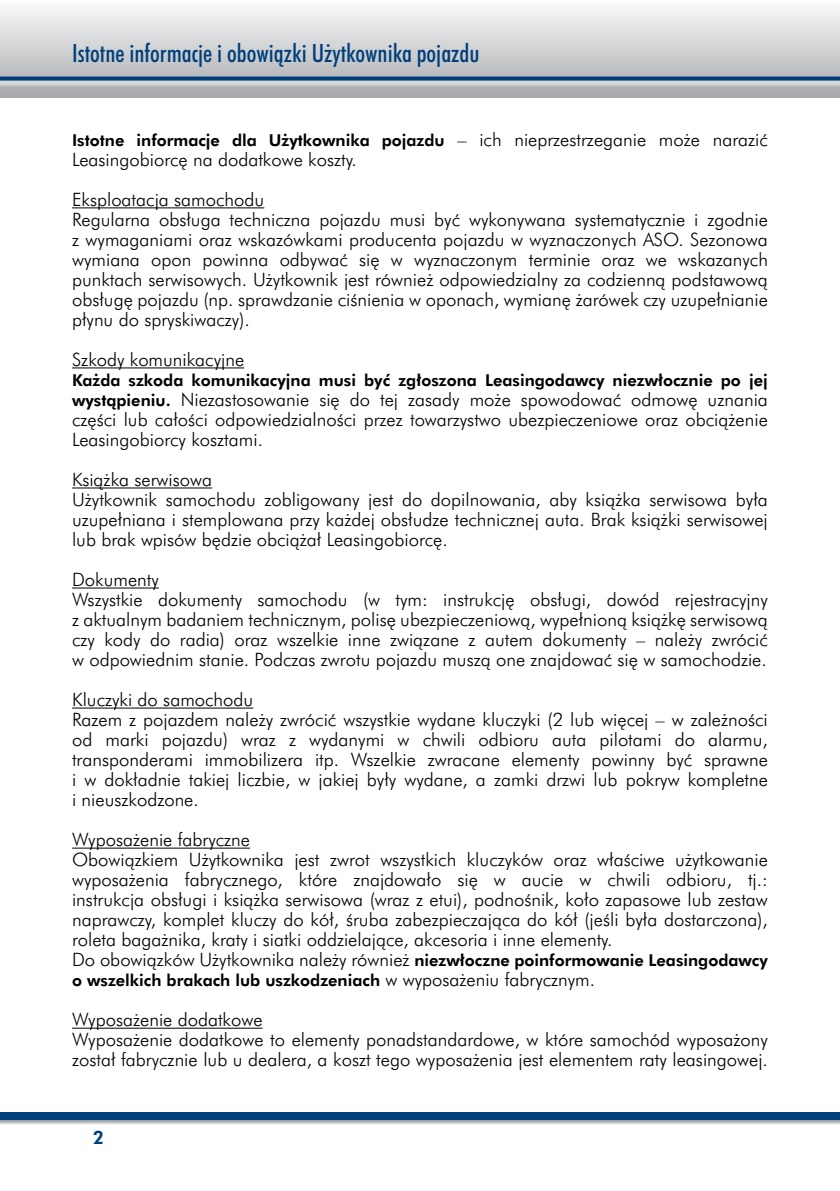
<style>
.page{position:relative;width:840px;height:1191px;background:#fff}
.page>*{position:absolute;margin:0;border:0;box-sizing:border-box;transform-origin:0 0}
.t1{font:24px "Futura Md Cn PL";color:#003e7b}
.t2{font:18px/20px "Futura Lt PL";color:#000}
.t3{font:18px "Futura Hv PL";color:#003e7b}
.t4{font:16px/20px "Futura Hv PL";color:#000}
.s1{font-family:"Futura Lt PL";font-size:18px}
.s2{font-family:"Futura Hv PL";font-size:16px}
</style>
<div class="page">
<svg style="left:0;top:9px;width:839px;height:68px;background:#d4d6d8"></svg>
<div style="left:0;top:1112px;width:839px;height:21px;background:#414142;opacity:.5"></div>
<div style="left:0;top:1112px;width:839px;height:8px;background:#003e7b"></div>
<div style="left:0;top:77px;width:839px;height:40px;background:#fff;opacity:.5"></div>
<svg style="left:0;top:77px;width:839px;height:4px;background:#164d84"></svg>
<hr style="left:72px;top:207px;width:192px;height:1px;background:#000">
<hr style="left:72px;top:367px;width:172px;height:1px;background:#000">
<hr style="left:72px;top:487px;width:140px;height:1px;background:#000">
<hr style="left:72px;top:587px;width:87px;height:1px;background:#000">
<hr style="left:72px;top:707px;width:181px;height:1px;background:#000">
<hr style="left:72px;top:847px;width:178px;height:1px;background:#000">
<hr style="left:72px;top:1027px;width:190px;height:1px;background:#000">
<h1 class="t1" style="left:72px;top:38px;width:409px">Istotne informacje i obowiązki Użytkownika pojazdu</h1>
<p class="t4" style="left:72px;top:130px;width:697px">Istotne informacje dla Użytkownika pojazdu <span class="s1">– ich nieprzestrzeganie może narazić</span></p>
<p class="t2" style="left:72px;top:149px;width:286px">Leasingobiorcę na dodatkowe koszty.</p>
<p class="t2" style="left:72px;top:189px;width:697px">Eksploatacja samochodu<br>Regularna obsługa techniczna pojazdu musi być wykonywana systematycznie i zgodnie z wymaganiami oraz wskazówkami producenta pojazdu w wyznaczonych ASO. Sezonowa wymiana opon powinna odbywać się w wyznaczonym terminie oraz we wskazanych punktach serwisowych. Użytkownik jest również odpowiedzialny za codzienną podstawową obsługę pojazdu (np. sprawdzanie ciśnienia w oponach, wymianę żarówek czy uzupełnianie płynu do spryskiwaczy).</p>
<p class="t2" style="left:72px;top:349px;width:173px">Szkody komunikacyjne</p>
<p class="t4" style="left:72px;top:370px;width:697px">Każda szkoda komunikacyjna musi być zgłoszona Leasingodawcy niezwłocznie po jej</p>
<p class="t2" style="left:72px;top:389px;width:697px;text-align:justify"><span class="s2">wystąpieniu.</span> Niezastosowanie się do tej zasady może spowodować odmowę uznania części lub całości odpowiedzialności przez towarzystwo ubezpieczeniowe oraz obciążenie Leasingobiorcy kosztami.</p>
<p class="t2" style="left:72px;top:469px;width:696px">Książka serwisowa<br>Użytkownik samochodu zobligowany jest do dopilnowania, aby książka serwisowa była uzupełniana i stemplowana przy każdej obsłudze technicznej auta. Brak książki serwisowej lub brak wpisów będzie obciążał Leasingobiorcę.</p>
<p class="t2" style="left:72px;top:569px;width:697px">Dokumenty<br>Wszystkie dokumenty samochodu (w tym: instrukcję obsługi, dowód rejestracyjny z aktualnym badaniem technicznym, polisę ubezpieczeniową, wypełnioną książkę serwisową czy kody do radia) oraz wszelkie inne związane z autem dokumenty – należy zwrócić w odpowiednim stanie. Podczas zwrotu pojazdu muszą one znajdować się w samochodzie.</p>
<p class="t2" style="left:72px;top:689px;width:697px">Kluczyki do samochodu<br>Razem z pojazdem należy zwrócić wszystkie wydane kluczyki (2 lub więcej – w zależności od marki pojazdu) wraz z wydanymi w chwili odbioru auta pilotami do alarmu, transponderami immobilizera itp. Wszelkie zwracane elementy powinny być sprawne i w dokładnie takiej liczbie, w jakiej były wydane, a zamki drzwi lub pokryw kompletne i nieuszkodzone.</p>
<p class="t2" style="left:72px;top:829px;width:697px">Wyposażenie fabryczne<br>Obowiązkiem Użytkownika jest zwrot wszystkich kluczyków oraz właściwe użytkowanie wyposażenia fabrycznego, które znajdowało się w aucie w chwili odbioru, tj.: instrukcja obsługi i książka serwisowa (wraz z etui), podnośnik, koło zapasowe lub zestaw naprawczy, komplet kluczy do kół, śruba zabezpieczająca do kół (jeśli była dostarczona), roleta bagażnika, kraty i siatki oddzielające, akcesoria i inne elementy.</p>
<p class="t4" style="left:72px;top:950px;width:697px"><span class="s1">Do obowiązków Użytkownika należy również</span> niezwłoczne poinformowanie Leasingodawcy o wszelkich brakach lub uszkodzeniach <span class="s1">w wyposażeniu fabrycznym.</span></p>
<p class="t2" style="left:72px;top:1009px;width:697px">Wyposażenie dodatkowe<br>Wyposażenie dodatkowe to elementy ponadstandardowe, w które samochód wyposażony został fabrycznie lub u dealera, a koszt tego wyposażenia jest elementem raty leasingowej.</p>
<p class="t3" style="left:93px;top:1126px;width:13px">2</p>
</div>
